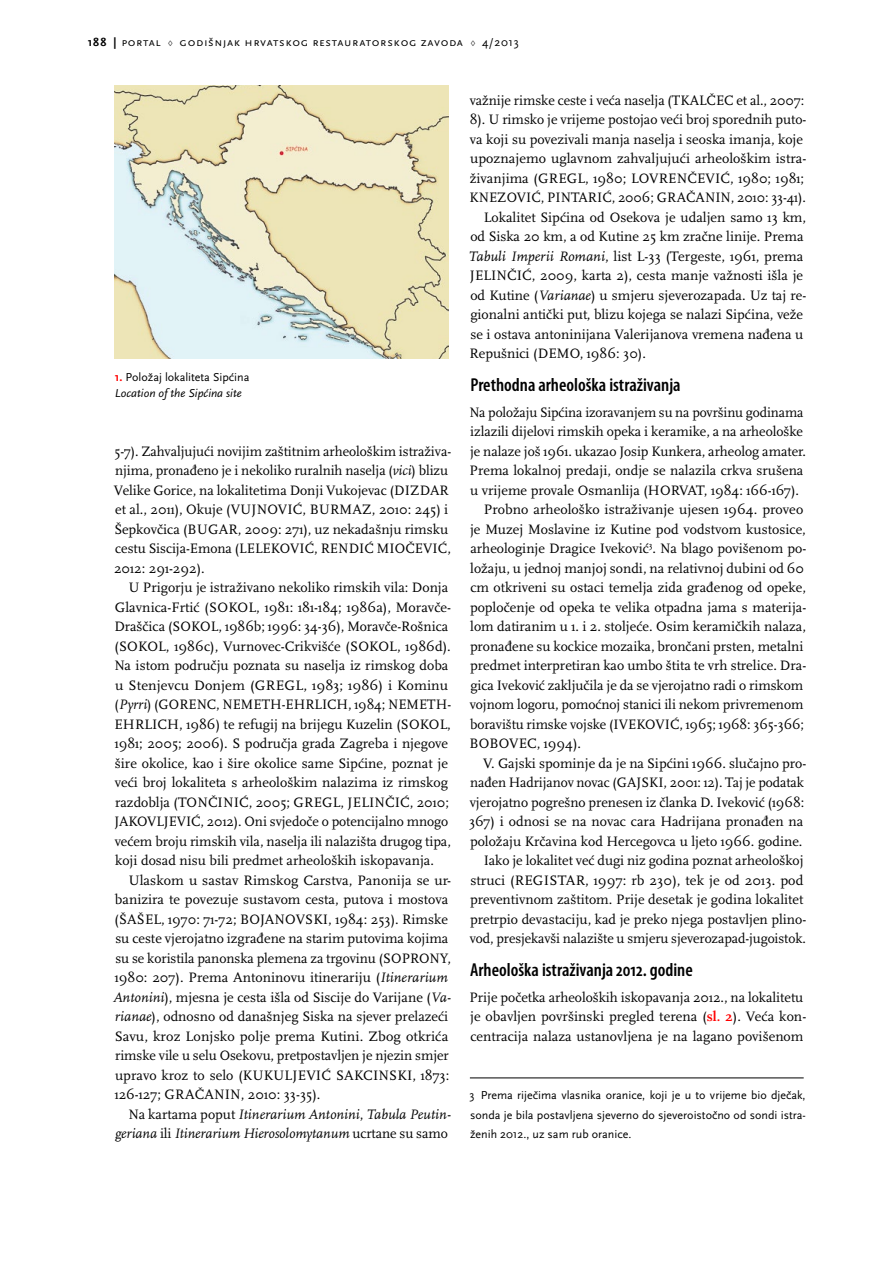
<style>
.page{position:relative;width:893px;height:1263px;background:#fff}
.page>*{position:absolute;margin:0;border:0;box-sizing:border-box;transform-origin:0 0}
.t1{font:600 condensed 18.75px "Myriad Pro";color:#000}
.t2{font:14.25px/19.5px "Scala Pro";color:#000}
.t3{font:italic 14.25px/19.5px "Scala Pro";letter-spacing:-.005em;color:#000;text-align:right}
.t4{font:12px/19.5px "Scala Sans Pro";color:#000;text-align:justify}
.t5{font:12px "Scala Sans Pro";letter-spacing:.05em;color:#000}
.s1{font-weight:700}
.s2{font-family:"Scala Pro"}
.s3{font-weight:700;color:#f00}
.s4{font-style:italic}
.s5{font-style:normal}
</style>
<div class="page">
<hr style="left:470px;top:1078px;width:334px;height:1px;background:#000">
<img style="left:115px;top:85px;width:334px;height:273px">
<p class="t5" style="left:88px;top:35px;width:433px"><span class="s1">188 |</span> portal <span class="s2">♢</span> Godišnjak Hrvatskog restauratorskog zavoda <span class="s2">♢</span> 4/2013</p>
<p class="t4" style="left:115px;top:368px;width:136px;line-height:16.5px"><span class="s3">1.</span> Položaj lokaliteta Sipćina<br><span class="s4">Location of the Sipćina site</span></p>
<p class="t2" style="left:114px;top:441px;width:339px">5-7). Zahvaljujući novijim zaštitnim arheološkim istraživa&shy;njima, pronađeno je i nekoliko ruralnih naselja (<span class="s4">vici</span>) blizu Velike Gorice, na lokalitetima Donji Vukojevac (DIZDAR et al., 2011), Okuje (VUJNOVIĆ, BURMAZ, 2010: 245) i Šepkovčica (BUGAR, 2009: 271), uz nekadašnju rimsku cestu Siscija-Emona (LELEKOVIĆ, RENDIĆ MIOČEVIĆ, 2012: 291-292).</p>
<p class="t2" style="left:114px;top:578px;width:338px;text-indent:14px">U Prigorju je istraživano nekoliko rimskih vila: Donja Glavnica-Frtić (SOKOL, 1981: 181-184; 1986a), Moravče-Draščica (SOKOL, 1986b; 1996: 34-36), Moravče-Rošnica (SOKOL, 1986c), Vurnovec-Crikvišće (SOKOL, 1986d).<br>Na istom području poznata su naselja iz rimskog doba u Stenjevcu Donjem (GREGL, 1983; 1986) i Kominu (<span class="s4">Pyrri</span>) (GORENC, NEMETH-EHRLICH, 1984; NEMETH-EHRLICH, 1986) te refugij na brijegu Kuzelin (SOKOL, 1981; 2005; 2006). S područja grada Zagreba i njegove šire okolice, kao i šire okolice same Sipćine, poznat je veći broj lokaliteta s arheološkim nalazima iz rimskog razdoblja (TONČINIĆ, 2005; GREGL, JELINČIĆ, 2010; JAKOVLJEVIĆ, 2012). Oni svjedoče o potencijalno mnogo većem broju rimskih vila, naselja ili nalazišta drugog tipa, koji dosad nisu bili predmet arheoloških iskopavanja.</p>
<p class="t2" style="left:113px;top:870px;width:340px;text-indent:15px">Ulaskom u sastav Rimskog Carstva, Panonija se ur&shy;banizira te povezuje sustavom cesta, putova i mostova (ŠAŠEL, 1970: 71-72; BOJANOVSKI, 1984: 253). Rimske su ceste vjerojatno izgrađene na starim putovima kojima su se koristila panonska plemena za trgovinu (SOPRONY, 1980: 207). Prema Antoninovu itinerariju (<span class="s4">Itinerarium Antonini</span>), mjesna je cesta išla od Siscije do Varijane (<span class="s4">Va&shy;rianae</span>), odnosno od današnjeg Siska na sjever prelazeći Savu, kroz Lonjsko polje prema Kutini. Zbog otkrića rimske vile u selu Osekovu, pretpostavljen je njezin smjer upravo kroz to selo (KUKULJEVIĆ SAKCINSKI, 1873:<br>126-127; GRAČANIN, 2010: 33-35).</p>
<p class="t3" style="left:115px;top:1104px;width:337px"><span class="s5">Na kartama poput</span> Itinerarium Antonini<span class="s5">,</span> Tabula Peutin&shy;geriana <span class="s5">ili</span> Itinerarium Hierosolomytanum <span class="s5">ucrtane su samo</span></p>
<p class="t2" style="left:470px;top:90px;width:336px">važnije rimske ceste i veća naselja (TKALČEC et al., 2007:</p>
<p class="t2" style="left:470px;top:110px;width:338px">8). U rimsko je vrijeme postojao veći broj sporednih puto-</p>
<p class="t2" style="left:470px;top:129px;width:335px">va koji su povezivali manja naselja i seoska imanja, koje</p>
<p class="t2" style="left:470px;top:149px;width:338px">upoznajemo uglavnom zahvaljujući arheološkim istra-</p>
<p class="t2" style="left:470px;top:168px;width:336px">živanjima (GREGL, 1980; LOVRENČEVIĆ, 1980; 1981;</p>
<p class="t2" style="left:470px;top:188px;width:338px">KNEZOVIĆ, PINTARIĆ, 2006; GRAČANIN, 2010: 33-41).</p>
<p class="t2" style="left:484px;top:207px;width:324px">Lokalitet Sipćina od Osekova je udaljen samo 13 km,</p>
<p class="t2" style="left:470px;top:227px;width:335px">od Siska 20 km, a od Kutine 25 km zračne linije. Prema</p>
<p class="t2" style="left:469px;top:246px;width:336px"><span class="s4">Tabuli Imperii Romani</span>, list L-33 (Tergeste, 1961, prema</p>
<p class="t2" style="left:470px;top:266px;width:335px">JELINČIĆ, 2009, karta 2), cesta manje važnosti išla je</p>
<p class="t2" style="left:470px;top:285px;width:337px">od Kutine (<span class="s4">Varianae</span>) u smjeru sjeverozapada. Uz taj re-</p>
<p class="t2" style="left:470px;top:305px;width:334px">gionalni antički put, blizu kojega se nalazi Sipćina, veže</p>
<p class="t2" style="left:470px;top:324px;width:334px">se i ostava antoninijana Valerijanova vremena nađena u</p>
<p class="t2" style="left:469px;top:344px;width:178px">Repušnici (DEMO, 1986: 30).</p>
<h1 class="t1" style="left:470px;top:373px;width:212px">Prethodna arheološka istraživanja</h1>
<p class="t2" style="left:469px;top:402px;width:336px">Na položaju Sipćina izoravanjem su na površinu godinama</p>
<p class="t2" style="left:470px;top:422px;width:334px">izlazili dijelovi rimskih opeka i keramike, a na arheološke</p>
<p class="t2" style="left:470px;top:441px;width:337px">je nalaze još 1961. ukazao Josip Kunkera, arheolog amater.</p>
<p class="t2" style="left:469px;top:461px;width:335px">Prema lokalnoj predaji, ondje se nalazila crkva srušena</p>
<p class="t2" style="left:470px;top:480px;width:330px">u vrijeme provale Osmanlija (HORVAT, 1984: 166-167).</p>
<p class="t2" style="left:484px;top:500px;width:321px">Probno arheološko istraživanje ujesen 1964. proveo</p>
<p class="t2" style="left:470px;top:519px;width:337px">je Muzej Moslavine iz Kutine pod vodstvom kustosice,</p>
<p class="t2" style="left:470px;top:539px;width:337px">arheologinje Dragice Iveković<sup>3</sup>. Na blago povišenom po-</p>
<p class="t2" style="left:470px;top:558px;width:336px">ložaju, u jednoj manjoj sondi, na relativnoj dubini od 60</p>
<p class="t2" style="left:470px;top:578px;width:337px">cm otkriveni su ostaci temelja zida građenog od opeke,</p>
<p class="t2" style="left:470px;top:597px;width:338px">popločenje od opeka te velika otpadna jama s materija-</p>
<p class="t2" style="left:470px;top:617px;width:337px">lom datiranim u 1. i 2. stoljeće. Osim keramičkih nalaza,</p>
<p class="t2" style="left:470px;top:636px;width:335px">pronađene su kockice mozaika, brončani prsten, metalni</p>
<p class="t2" style="left:470px;top:656px;width:338px">predmet interpretiran kao umbo štita te vrh strelice. Dra-</p>
<p class="t2" style="left:470px;top:675px;width:334px">gica Iveković zaključila je da se vjerojatno radi o rimskom</p>
<p class="t2" style="left:470px;top:695px;width:335px">vojnom logoru, pomoćnoj stanici ili nekom privremenom</p>
<p class="t2" style="left:470px;top:714px;width:336px">boravištu rimske vojske (IVEKOVIĆ, 1965; 1968: 365-366;</p>
<p class="t2" style="left:470px;top:734px;width:113px">BOBOVEC, 1994).</p>
<p class="t2" style="left:483px;top:753px;width:325px">V. Gajski spominje da je na Sipćini 1966. slučajno pro-</p>
<p class="t2" style="left:470px;top:773px;width:335px">nađen Hadrijanov novac (GAJSKI, 2001: 12). Taj je podatak</p>
<p class="t2" style="left:470px;top:792px;width:336px">vjerojatno pogrešno prenesen iz članka D. Iveković (1968:</p>
<p class="t2" style="left:469px;top:812px;width:336px">367) i odnosi se na novac cara Hadrijana pronađen na</p>
<p class="t2" style="left:470px;top:831px;width:334px">položaju Krčavina kod Hercegovca u ljeto 1966. godine.</p>
<p class="t2" style="left:484px;top:851px;width:321px">Iako je lokalitet već dugi niz godina poznat arheološkoj</p>
<p class="t2" style="left:470px;top:870px;width:334px">struci (REGISTAR, 1997: rb 230), tek je od 2013. pod</p>
<p class="t2" style="left:470px;top:890px;width:335px">preventivnom zaštitom. Prije desetak je godina lokalitet</p>
<p class="t2" style="left:470px;top:909px;width:338px">pretrpio devastaciju, kad je preko njega postavljen plino-</p>
<p class="t2" style="left:470px;top:929px;width:338px">vod, presjekavši nalazište u smjeru sjeverozapad-jugoistok.</p>
<h1 class="t1" style="left:470px;top:958px;width:224px">Arheološka istraživanja 2012. godine</h1>
<p class="t2" style="left:469px;top:987px;width:338px">Prije početka arheoloških iskopavanja 2012., na lokalitetu je obavljen površinski pregled terena (<span class="s3">sl. 2</span>). Veća kon&shy;centracija nalaza ustanovljena je na lagano povišenom</p>
<p class="t4" style="left:470px;top:1085px;width:338px">3 Prema riječima vlasnika oranice, koji je u to vrijeme bio dječak, sonda je bila postavljena sjeverno do sjeveroistočno od sondi istra&shy;ženih 2012., uz sam rub oranice.</p>
</div>
